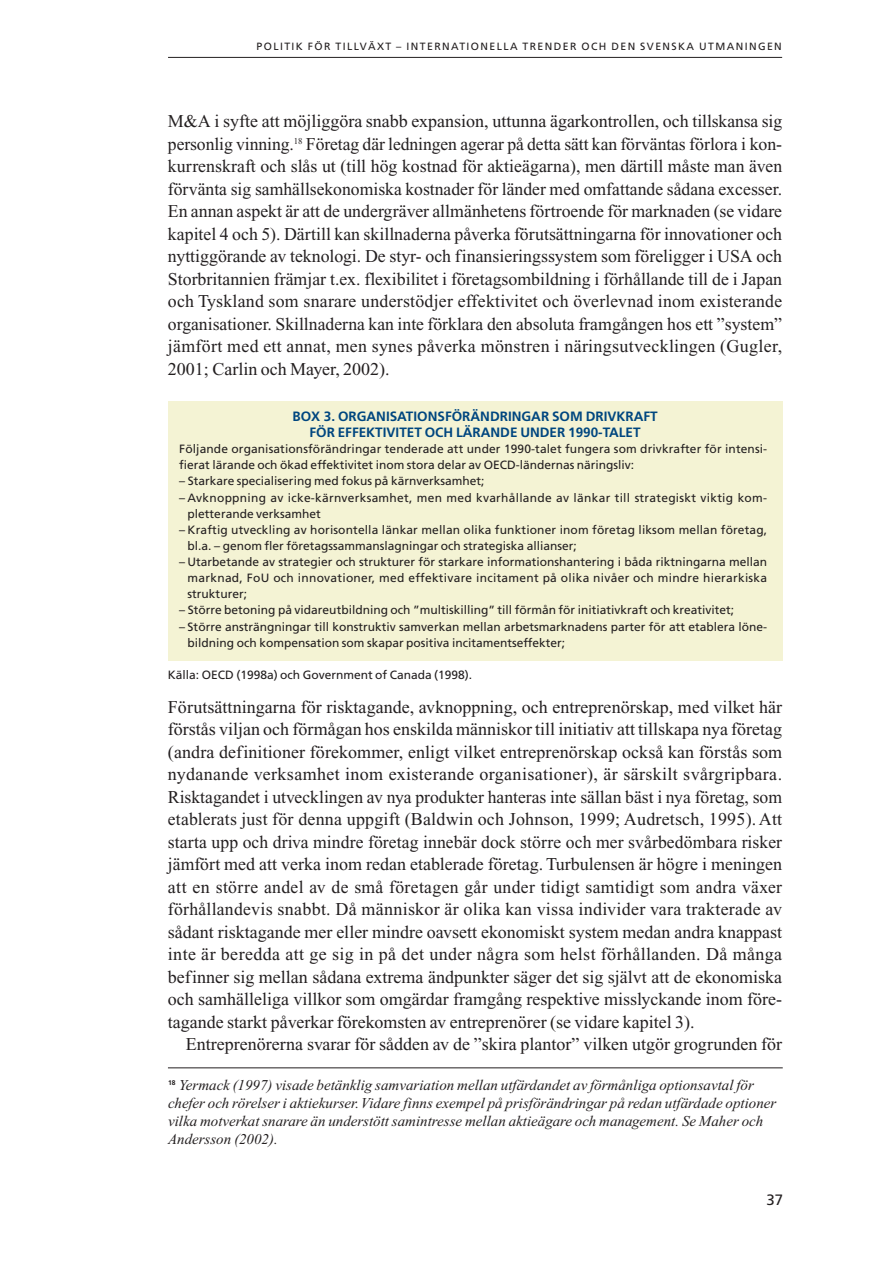
<style>
.page{position:relative;width:893px;height:1263px;background:#fff}
.page>*{position:absolute;margin:0;border:0;box-sizing:border-box;transform-origin:0 0}
.t1{font:18px/22.5px "Times New Roman";color:#231f20;text-align:justify}
.t2{font:italic 15px/18px "Times New Roman";color:#231f20}
.t3{font:15px "Frutiger";color:#231f20}
.t4{font:700 13.5px/16.5px "Frutiger";color:#00467f;text-align:center}
.t5{font:12px/16.2px "Frutiger";color:#231f20}
.t6{font:12px/16.2px "Frutiger";letter-spacing:.02em;color:#231f20}
.t7{font:10.5px "Frutiger";letter-spacing:.135em;color:#231f20}
.t8{font:700 6.75px "Frutiger";color:#231f20}
</style>
<div class="page">
<hr style="left:168px;top:57px;width:614px;height:1px;background:#231f20">
<div style="left:168px;top:401px;width:614px;height:260px;background:#f4f3d4"></div>
<hr style="left:168px;top:1067px;width:614px;height:1px;background:#231f20">
<p class="t7" style="left:256px;top:43px;width:526px">POLITIK FÖR TILLVÄXT – INTERNATIONELLA TRENDER OCH DEN SVENSKA UTMANINGEN</p>
<p class="t1" style="left:168px;top:112px;width:615px">M&amp;A i syfte att möjliggöra snabb expansion, uttunna ägarkontrollen, och tillskansa sig personlig vinning.<sup>18</sup> Företag där ledningen agerar på detta sätt kan förväntas förlora i kon&shy;kurrenskraft och slås ut (till hög kostnad för aktieägarna), men därtill måste man även förvänta sig samhällsekonomiska kostnader för länder med omfattande sådana excesser.<br>En annan aspekt är att de undergräver allmänhetens förtroende för marknaden (se vidare kapitel 4 och 5). Därtill kan skillnaderna påverka förutsättningarna för innovationer och nyttiggörande av teknologi. De styr- och finansieringssystem som föreligger i USA och Storbritannien främjar t.ex. flexibilitet i företagsombildning i förhållande till de i Japan och Tyskland som snarare understödjer effektivitet och överlevnad inom existerande organisationer. Skillnaderna kan inte förklara den absoluta framgången hos ett ”system” jämfört med ett annat, men synes påverka mönstren i näringsutvecklingen (Gugler, 2001; Carlin och Mayer, 2002).</p>
<p class="t4" style="left:292px;top:409px;width:367px">BOX 3. ORGANISATIONSFÖRÄNDRINGAR SOM DRIVKRAFT<br>FÖR EFFEKTIVITET OCH LÄRANDE UNDER 1990-TALET</p>
<p class="t5" style="left:179px;top:442px;width:589px">Följande organisationsförändringar tenderade att under 1990-talet fungera som drivkrafter för intensi&shy;fierat lärande och ökad effektivitet inom stora delar av OECD-ländernas näringsliv:</p>
<p class="t5" style="left:179px;top:474px;width:307px">– Starkare specialisering med fokus på kärnverksamhet;</p>
<p class="t6" style="left:188px;top:490px;width:581px;text-indent:-8px">– Avknoppning av icke-kärnverksamhet, men med kvarhållande av länkar till strategiskt viktig kom&shy;pletterande verksamhet</p>
<p class="t5" style="left:188px;top:522px;width:581px;text-indent:-8px">– Kraftig utveckling av horisontella länkar mellan olika funktioner inom företag liksom mellan företag, bl.a. – genom fler företagssammanslagningar och strategiska allianser;</p>
<p class="t5" style="left:188px;top:555px;width:581px;text-align:justify;text-indent:-8px">– Utarbetande av strategier och strukturer för starkare informationshantering i båda riktningarna mellan marknad, FoU och innovationer, med effektivare incitament på olika nivåer och mindre hierarkiska strukturer;</p>
<p class="t5" style="left:179px;top:603px;width:556px">– Större betoning på vidareutbildning och ”multiskilling” till förmån för initiativkraft och kreativitet;</p>
<p class="t5" style="left:188px;top:619px;width:581px;text-indent:-8px">– Större ansträngningar till konstruktiv samverkan mellan arbetsmarknadens parter för att etablera löne&shy;bildning och kompensation som skapar positiva incitamentseffekter;</p>
<p class="t5" style="left:168px;top:668px;width:306px">Källa: OECD (1998a) och Government of Canada (1998).</p>
<p class="t1" style="left:168px;top:697px;width:615px">Förutsättningarna för risktagande, avknoppning, och entreprenörskap, med vilket här förstås viljan och förmågan hos enskilda människor till initiativ att tillskapa nya företag (andra definitioner förekommer, enligt vilket entreprenörskap också kan förstås som nydanande verksamhet inom existerande organisationer), är särskilt svårgripbara.<br>Risktagandet i utvecklingen av nya produkter hanteras inte sällan bäst i nya företag, som etablerats just för denna uppgift (Baldwin och Johnson, 1999; Audretsch, 1995). Att starta upp och driva mindre företag innebär dock större och mer svårbedömbara risker jämfört med att verka inom redan etablerade företag. Turbulensen är högre i meningen att en större andel av de små företagen går under tidigt samtidigt som andra växer förhållandevis snabbt. Då människor är olika kan vissa individer vara trakterade av sådant risktagande mer eller mindre oavsett ekonomiskt system medan andra knappast inte är beredda att ge sig in på det under några som helst förhållanden. Då många befinner sig mellan sådana extrema ändpunkter säger det sig självt att de ekonomiska och samhälleliga villkor som omgärdar framgång respektive misslyckande inom före&shy;tagande starkt påverkar förekomsten av entreprenörer (se vidare kapitel 3).</p>
<p class="t1" style="left:186px;top:1035px;width:597px">Entreprenörerna svarar för sådden av de ”skira plantor” vilken utgör grogrunden för</p>
<p class="t8" style="left:168px;top:1080px;width:9px">18</p>
<p class="t2" style="left:168px;top:1077px;width:610px;text-indent:11px">Yermack (1997) visade betänklig samvariation mellan utfärdandet av förmånliga optionsavtal för chefer och rörelser i aktiekurser. Vidare finns exempel på prisförändringar på redan utfärdade optioner vilka motverkat snarare än understött samintresse mellan aktieägare och management. Se Maher och Andersson (2002).</p>
<p class="t3" style="left:766px;top:1194px;width:18px">37</p>
</div>
